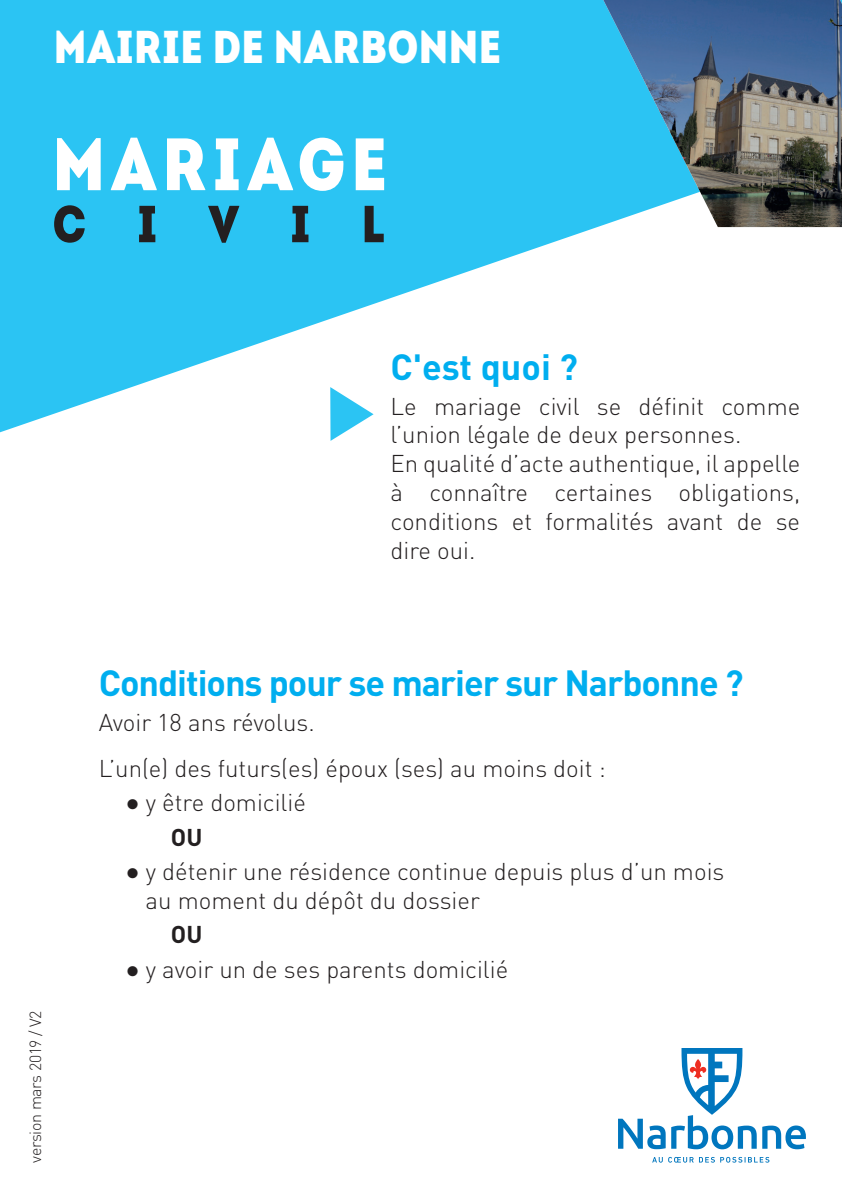
<style>
.page{position:relative;width:842px;height:1191px;background:#fff}
.page>*{position:absolute;margin:0;border:0;box-sizing:border-box;transform-origin:0 0}
.t1{font:74px "Intro Cond Black Free";letter-spacing:.08em;color:#fff}
.t2{font:52px "Intro Cond Black Free";letter-spacing:.98em;color:#231f20}
.t3{font:46px "Intro Cond Black Free";letter-spacing:.01em;color:#fff}
.t4{font:700 36px "DIN";letter-spacing:-.03em;color:#00aeef}
.t5{font:300 24px/28.8px "DIN Pro";color:#231f20}
.t6{font:700 24px "DIN Pro";color:#231f20}
.t7{font:300 16px "DIN";letter-spacing:-.02em;color:#231f20}
.s1{font-weight:700}
</style>
<div class="page">
<svg style="left:0;top:0;width:842px;height:433px;fill:#2bc4f3"></svg>
<img style="left:603px;top:0;width:239px;height:227px">
<svg style="left:330px;top:387px;width:44px;height:54px"></svg>
<svg style="left:652px;top:1157px;width:117px;height:5px"></svg>
<svg style="left:618px;top:1048px;width:188px;height:101px"></svg>
<h3 class="t3" style="left:54px;top:15px;width:449px">MAIRIE DE NARBONNE</h3>
<h1 class="t1" style="left:53px;top:114px;width:336px">MARIAGE</h1>
<h2 class="t2" style="left:53px;top:189px;width:333px">CIVIL</h2>
<h3 class="t4" style="left:391px;top:343px;width:189px">C'est quoi ?</h3>
<p class="t5" style="left:391px;top:390px;width:411px">Le mariage civil se définit comme l’union légale de deux personnes.<br>En qualité d’acte authentique, il appelle à connaître certaines obligations, conditions et formalités avant de se dire oui.</p>
<p class="t7" style="left:26px;top:1162px;width:154px;rotate:-90deg">version mars 2019 / V2</p>
<h3 class="t4" style="left:99px;top:660px;width:646px">Conditions pour se marier sur Narbonne ?</h3>
<p class="t5" style="left:99px;top:698px;width:508px;line-height:45.8px">Avoir 18 ans révolus.<br>L’un(e) des futurs(es) époux (ses) au moins doit :</p>
<p class="t5" style="left:171px;top:784px;width:136px;line-height:34.4px;text-indent:-44px">● y être domicilié<br><span class="s1">OU</span></p>
<p class="t5" style="left:146px;top:856px;width:580px;text-indent:-18px">● y détenir une résidence continue depuis plus d’un mois au moment du dépôt du dossier</p>
<p class="t6" style="left:171px;top:918px;width:33px">OU</p>
<p class="t5" style="left:127px;top:953px;width:382px">● y avoir un de ses parents domicilié</p>
</div>
